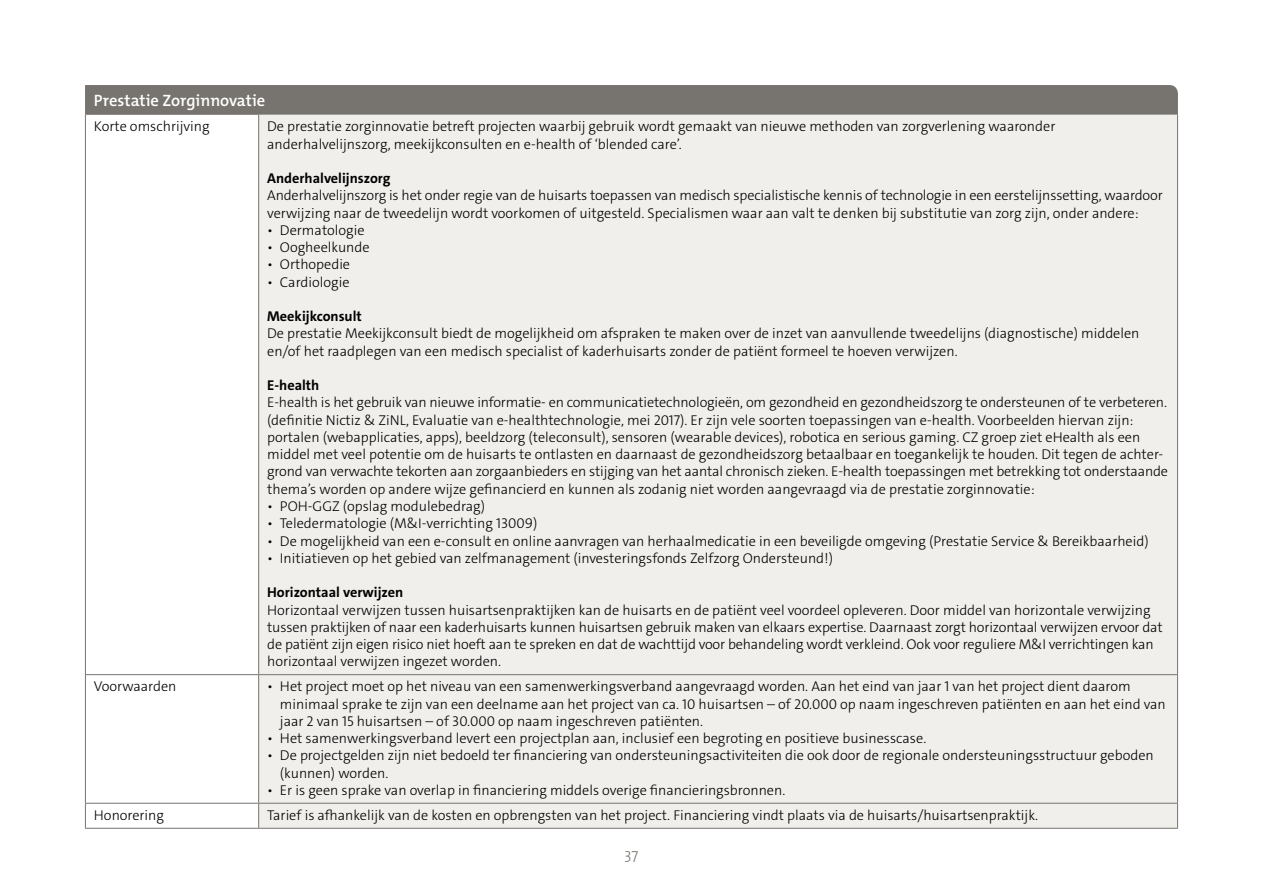
<style>
.page{position:relative;width:1263px;height:893px;background:#fff}
.page>*{position:absolute;margin:0;border:0;box-sizing:border-box;transform-origin:0 0}
.t1{font:600 16.5px "The Mix Os F";color:#fff}
.t2{font:300 15px "The Mix Os F";color:#77746f}
.t3{font:300 14.25px/17.2px "The Sans C4 s";color:#000}
.t4{font:700 14.25px "The Sans C4 s";color:#000}
</style>
<div class="page">
<div style="left:85px;top:85px;width:1093px;height:30px;background:#77746f"></div>
<div style="left:259px;top:115px;width:918px;height:713px;background:#f1efec"></div>
<hr style="left:85px;top:115px;width:1px;height:559px;background:#77746f">
<hr style="left:258px;top:115px;width:1px;height:559px;background:#77746f">
<hr style="left:1177px;top:115px;width:1px;height:559px;background:#77746f">
<hr style="left:85px;top:675px;width:1px;height:128px;background:#77746f">
<svg style="left:85px;top:804px;width:1px;height:24px"></svg>
<hr style="left:85px;top:674px;width:174px;height:1px;background:#77746f">
<hr style="left:85px;top:803px;width:174px;height:1px;background:#77746f">
<hr style="left:85px;top:828px;width:174px;height:1px;background:#77746f">
<hr style="left:258px;top:675px;width:1px;height:128px;background:#77746f">
<svg style="left:258px;top:804px;width:1px;height:24px"></svg>
<hr style="left:259px;top:674px;width:919px;height:1px;background:#77746f">
<hr style="left:1177px;top:675px;width:1px;height:128px;background:#77746f">
<svg style="left:1177px;top:804px;width:1px;height:24px"></svg>
<hr style="left:259px;top:803px;width:919px;height:1px;background:#77746f">
<hr style="left:259px;top:828px;width:919px;height:1px;background:#77746f">
<p class="t1" style="left:94px;top:90px;width:173px">Prestatie Zorginnovatie</p>
<p class="t3" style="left:94px;top:118px;width:117px">Korte omschrijving</p>
<p class="t3" style="left:267px;top:118px;width:790px">De prestatie zorginnovatie betreft projecten waarbij gebruik wordt gemaakt van nieuwe methoden van zorgverlening waaronder anderhalvelijnszorg, meekijkconsulten en e-health of ‘blended care’.</p>
<p class="t4" style="left:267px;top:169px;width:125px">Anderhalvelijnszorg</p>
<p class="t3" style="left:267px;top:187px;width:897px">Anderhalvelijnszorg is het onder regie van de huisarts toepassen van medisch specialistische kennis of technologie in een eerstelijnssetting, waardoor verwijzing naar de tweedelijn wordt voorkomen of uitgesteld. Specialismen waar aan valt te denken bij substitutie van zorg zijn, onder andere:</p>
<p class="t3" style="left:267px;top:222px;width:99px">• Dermatologie</p>
<p class="t3" style="left:267px;top:239px;width:104px">• Oogheelkunde</p>
<p class="t3" style="left:267px;top:256px;width:84px">• Orthopedie</p>
<p class="t3" style="left:267px;top:273px;width:84px">• Cardiologie</p>
<p class="t4" style="left:267px;top:307px;width:96px">Meekijkconsult</p>
<p class="t3" style="left:267px;top:325px;width:874px">De prestatie Meekijkconsult biedt de mogelijkheid om afspraken te maken over de inzet van aanvullende tweedelijns (diagnostische) middelen en/of het raadplegen van een medisch specialist of kaderhuisarts zonder de patiënt formeel te hoeven verwijzen.</p>
<p class="t4" style="left:267px;top:376px;width:54px">E-health</p>
<p class="t3" style="left:267px;top:394px;width:902px">E-health is het gebruik van nieuwe informatie- en communicatietechnologieën, om gezondheid en gezondheidszorg te ondersteunen of te verbeteren. (definitie Nictiz &amp; ZiNL, Evaluatie van e-healthtechnologie, mei 2017). Er zijn vele soorten toepassingen van e-health. Voorbeelden hiervan zijn: portalen (webapplicaties, apps), beeldzorg (teleconsult), sensoren (wearable devices), robotica en serious gaming. CZ groep ziet eHealth als een middel met veel potentie om de huisarts te ontlasten en daarnaast de gezondheidszorg betaalbaar en toegankelijk te houden. Dit tegen de achter&shy;grond van verwachte tekorten aan zorgaanbieders en stijging van het aantal chronisch zieken. E-health toepassingen met betrekking tot onderstaande thema’s worden op andere wijze gefinancierd en kunnen als zodanig niet worden aangevraagd via de prestatie zorginnovatie:</p>
<p class="t3" style="left:267px;top:498px;width:219px">• POH-GGZ (opslag modulebedrag)</p>
<p class="t3" style="left:267px;top:515px;width:272px">• Teledermatologie (M&amp;I-verrichting 13009)</p>
<p class="t3" style="left:267px;top:532px;width:883px">• De mogelijkheid van een e-consult en online aanvragen van herhaalmedicatie in een beveiligde omgeving (Prestatie Service &amp; Bereikbaarheid)</p>
<p class="t3" style="left:267px;top:549px;width:567px">• Initiatieven op het gebied van zelfmanagement (investeringsfonds Zelfzorg Ondersteund!)</p>
<p class="t4" style="left:267px;top:583px;width:138px">Horizontaal verwijzen</p>
<p class="t3" style="left:267px;top:601px;width:897px">Horizontaal verwijzen tussen huisartsenpraktijken kan de huisarts en de patiënt veel voordeel opleveren. Door middel van horizontale verwijzing tussen praktijken of naar een kaderhuisarts kunnen huisartsen gebruik maken van elkaars expertise. Daarnaast zorgt horizontaal verwijzen ervoor dat de patiënt zijn eigen risico niet hoeft aan te spreken en dat de wachttijd voor behandeling wordt verkleind. Ook voor reguliere M&amp;I verrichtingen kan horizontaal verwijzen ingezet worden.</p>
<p class="t3" style="left:94px;top:678px;width:84px">Voorwaarden</p>
<p class="t3" style="left:280px;top:678px;width:887px;text-indent:-13px">• Het project moet op het niveau van een samenwerkingsverband aangevraagd worden. Aan het eind van jaar 1 van het project dient daarom minimaal sprake te zijn van een deelname aan het project van ca. 10 huisartsen – of 20.000 op naam ingeschreven patiënten en aan het eind van jaar 2 van 15 huisartsen – of 30.000 op naam ingeschreven patiënten.</p>
<p class="t3" style="left:267px;top:730px;width:661px">• Het samenwerkingsverband levert een projectplan aan, inclusief een begroting en positieve businesscase.</p>
<p class="t3" style="left:280px;top:747px;width:875px;text-indent:-13px">• De projectgelden zijn niet bedoeld ter financiering van ondersteuningsactiviteiten die ook door de regionale ondersteuningsstructuur geboden (kunnen) worden.</p>
<p class="t3" style="left:267px;top:782px;width:520px">• Er is geen sprake van overlap in financiering middels overige financieringsbronnen.</p>
<p class="t3" style="left:94px;top:807px;width:72px">Honorering</p>
<p class="t3" style="left:267px;top:807px;width:772px">Tarief is afhankelijk van de kosten en opbrengsten van het project. Financiering vindt plaats via de huisarts/huisartsenpraktijk.</p>
<p class="t2" style="left:625px;top:844px;width:15px">37</p>
</div>
